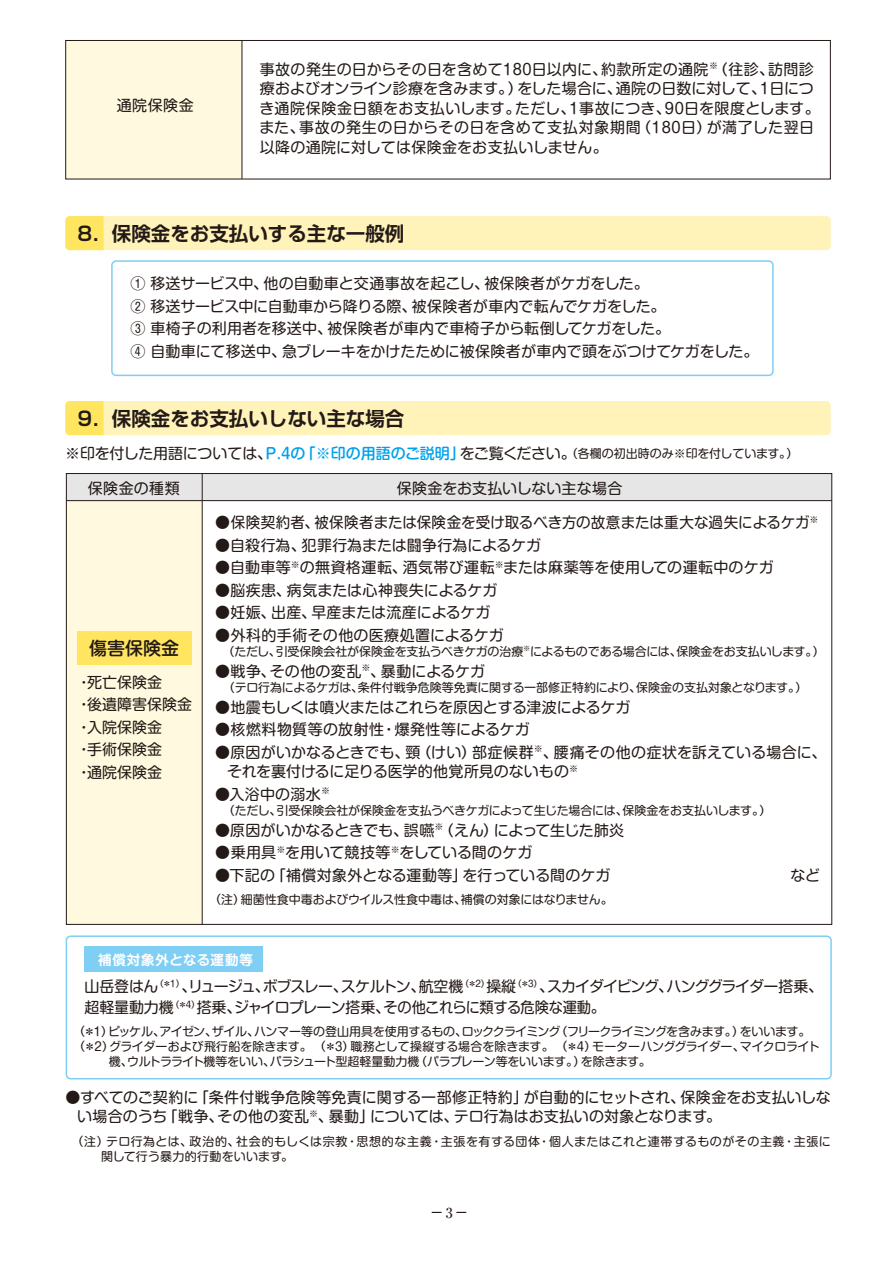
<style>
.page{position:relative;width:893px;height:1263px;background:#fff}
.page>*{position:absolute;margin:0;border:0;box-sizing:border-box;transform-origin:0 0}
.t1{font:700 19.5px "Shin Go Pro De";color:#231916}
.t2{font:500 18px "Shin M Go Pro";color:#231916}
.t3{font:500 18px "Ryumin Pro";color:#231916}
.t4{font:15px/22.5px "Shin M Go Pro";color:#231916}
.t5{font:15px/19.5px "Shin M Go Pro";letter-spacing:.025em;color:#231916}
.t6{font:15px/21px "Shin M Go Pro";letter-spacing:-.05em;color:#231916}
.t7{font:15px "Shin M Go Pro";letter-spacing:-.02em;color:#231916}
.t8{font:15px "Shin M Go Pro";letter-spacing:.02em;color:#231916}
.t9{font:700 13.5px "Shin M Go Pro De";letter-spacing:.055em;color:#fff}
.t10{font:12px "Shin M Go Pro";letter-spacing:-.01em;color:#231916}
.t11{font:12px/15px "Shin M Go Pro";letter-spacing:.035em;color:#231916}
.t12{font:12px "Shin M Go Pro";letter-spacing:-.055em;color:#231916}
.t13{font:12px "Shin M Go Pro";letter-spacing:-.035em;color:#231916}
.s1{font-weight:500;color:#00a1e9}
.s2{font-size:12px}
.s3{font-size:13.8px}
</style>
<div class="page">
<div style="left:66px;top:496px;width:136px;height:428px;background:#fffadf"></div>
<div style="left:65px;top:216px;width:766px;height:34px;background:#fff3b9;border-radius:4px"></div>
<svg style="left:65px;top:216px;width:39px;height:34px"></svg>
<div style="left:65px;top:401px;width:766px;height:34px;background:#fff3b9;border-radius:4px"></div>
<svg style="left:65px;top:401px;width:39px;height:34px"></svg>
<div style="left:66px;top:473px;width:766px;height:28px;background:#e6e6e7"></div>
<hr style="left:66px;top:500px;width:766px;height:1px;background:#231916">
<hr style="left:202px;top:473px;width:1px;height:451px;background:#231916">
<div style="left:66px;top:935px;width:766px;height:144px;border:2px solid #7fcef4;border-radius:4px"></div>
<div style="left:84px;top:947px;width:178px;height:25px;background:#7fcef4"></div>
<div style="left:66px;top:40px;width:176px;height:139px;background:#fffadf"></div>
<div style="left:65px;top:40px;width:766px;height:139px;border:1px solid #231916"></div>
<hr style="left:242px;top:40px;width:1px;height:139px;background:#231916">
<div style="left:77px;top:631px;width:114px;height:34px;background:#ffe560"></div>
<div style="left:111px;top:260px;width:663px;height:116px;border:2px solid #7fcef4;border-radius:4px"></div>
<p class="t4" style="left:117px;top:92px;width:78px">通院保険金</p>
<p class="t5" style="left:259px;top:57px;width:562px">事故の発生の日からその日を含めて180日以内に、約款所定の通院<sup>※</sup>（往診、訪問診療およびオンライン診療を含みます。）をした場合に、通院の日数に対して、1日につき通院保険金日額をお支払いします。ただし、1事故につき、90日を限度とします。また、事故の発生の日からその日を含めて支払対象期間（180日）が満了した翌日以降の通院に対しては保険金をお支払いしません。</p>
<h1 class="t1" style="left:78px;top:217px;width:328px">8．保険金をお支払いする主な一般例</h1>
<p class="t4" style="left:130px;top:270px;width:629px">① 移送サービス中、他の自動車と交通事故を起こし、被保険者がケガをした。<br>② 移送サービス中に自動車から降りる際、被保険者が車内で転んでケガをした。<br>③ 車椅子の利用者を移送中、被保険者が車内で車椅子から転倒してケガをした。<br>④ 自動車にて移送中、急ブレーキをかけたために被保険者が車内で頭をぶつけてケガをした。</p>
<h1 class="t1" style="left:78px;top:402px;width:328px">9．保険金をお支払いしない主な場合</h1>
<p class="t7" style="left:65px;top:441px;width:735px">※印を付した用語については、<span class="s1">P.4の「※印の用語のご説明」</span>をご覧ください。<span class="s2">（各欄の初出時のみ※印を付しています。）</span></p>
<p class="t4" style="left:88px;top:475px;width:93px">保険金の種類</p>
<p class="t4" style="left:397px;top:475px;width:227px">保険金をお支払いしない主な場合</p>
<p class="t4" style="left:215px;top:509px;width:605px">●保険契約者、被保険者または保険金を受け取るべき方の故意または重大な過失によるケガ<sup>※</sup></p>
<p class="t4" style="left:215px;top:532px;width:327px">●自殺行為、犯罪行為または闘争行為によるケガ</p>
<p class="t8" style="left:215px;top:555px;width:560px">●自動車等<sup>※</sup>の無資格運転、酒気帯び運転<sup>※</sup>または麻薬等を使用しての運転中のケガ</p>
<p class="t4" style="left:215px;top:577px;width:284px">●脳疾患、病気または心神喪失によるケガ</p>
<p class="t4" style="left:215px;top:599px;width:277px">●妊娠、出産、早産または流産によるケガ</p>
<p class="t4" style="left:215px;top:622px;width:290px">●外科的手術その他の医療処置によるケガ</p>
<p class="t10" style="left:222px;top:642px;width:604px">（ただし、引受保険会社が保険金を支払うべきケガの治療<sup>※</sup>によるものである場合には、保険金をお支払いします。）</p>
<p class="t4" style="left:215px;top:658px;width:271px">●戦争、その他の変乱<sup>※</sup>、暴動によるケガ</p>
<p class="t10" style="left:223px;top:678px;width:586px">（テロ行為によるケガは、条件付戦争危険等免責に関する一部修正特約により、保険金の支払対象となります。）</p>
<p class="t4" style="left:215px;top:694px;width:417px">●地震もしくは噴火またはこれらを原因とする津波によるケガ</p>
<p class="t5" style="left:215px;top:718px;width:316px">●核燃料物質等の放射性・爆発性等によるケガ</p>
<p class="t4" style="left:227px;top:740px;width:601px;line-height:19.5px;text-indent:-12px">●原因がいかなるときでも、頸（けい）部症候群<sup>※</sup>、腰痛その他の症状を訴えている場合に、それを裏付けるに足りる医学的他覚所見のないもの<sup>※</sup></p>
<p class="t4" style="left:215px;top:781px;width:116px">●入浴中の溺水<sup>※</sup></p>
<p class="t10" style="left:223px;top:801px;width:550px">（ただし、引受保険会社が保険金を支払うべきケガによって生じた場合には、保険金をお支払いします。）</p>
<p class="t4" style="left:215px;top:817px;width:410px">●原因がいかなるときでも、誤嚥<sup>※</sup>（えん）によって生じた肺炎</p>
<p class="t4" style="left:215px;top:839px;width:319px">●乗用具<sup>※</sup>を用いて競技等<sup>※</sup>をしている間のケガ</p>
<p class="t4" style="left:215px;top:862px;width:606px">●下記の「補償対象外となる運動等」を行っている間のケガ　　　　　　　　　　　　など</p>
<p class="t10" style="left:215px;top:889px;width:399px">(注）細菌性食中毒およびウイルス性食中毒は、補償の対象にはなりません。</p>
<p class="t2" style="left:89px;top:633px;width:91px">傷害保険金</p>
<p class="t4" style="left:77px;top:669px;width:132px">・死亡保険金<br>・後遺障害保険金　・入院保険金<br>・手術保険金<br>・通院保険金</p>
<p class="t9" style="left:98px;top:948px;width:156px">補償対象外となる運動等</p>
<p class="t6" style="left:85px;top:974px;width:740px">山岳登はん<sup>（＊１）</sup>、リュージュ、ボブスレー、スケルトン、航空機<sup>（＊2）</sup>操縦<sup>（＊3）</sup>、スカイダイビング、ハンググライダー搭乗、超軽量動力機<sup>（＊4）</sup>搭乗、ジャイロプレーン搭乗、その他これらに類する危険な運動。</p>
<p class="t12" style="left:79px;top:1021px;width:733px">(＊１）ピッケル、アイゼン、ザイル、ハンマー等の登山用具を使用するもの、ロッククライミング（フリークライミングを含みます。）をいいます。</p>
<p class="t10" style="left:79px;top:1036px;width:742px">(＊２）グライダーおよび飛行船を除きます。　(＊３）職務として操縦する場合を除きます。　(＊４）モーターハンググライダー、マイクロライト</p>
<p class="t13" style="left:109px;top:1051px;width:543px">機、ウルトラライト機等をいい、パラシュート型超軽量動力機（パラプレーン等をいいます。）を除きます。</p>
<p class="t4" style="left:77px;top:1086px;width:755px;line-height:19.5px;text-indent:-12px">●すべてのご契約に「条件付戦争危険等免責に関する一部修正特約」が自動的にセットされ、保険金をお支払いしない場合のうち「戦争、その他の変乱<sup>※</sup>、暴動」については、テロ行為はお支払いの対象となります。　</p>
<p class="t11" style="left:77px;top:1132px;width:755px">(注）テロ行為とは、政治的、社会的もしくは宗教・思想的な主義・主張を有する団体・個人またはこれと連帯するものがその主義・主張に　　関して行う暴力的行動をいいます。</p>
<p class="t3" style="left:428px;top:1198px;width:44px">－<span class="s3">3</span>－</p>
</div>
